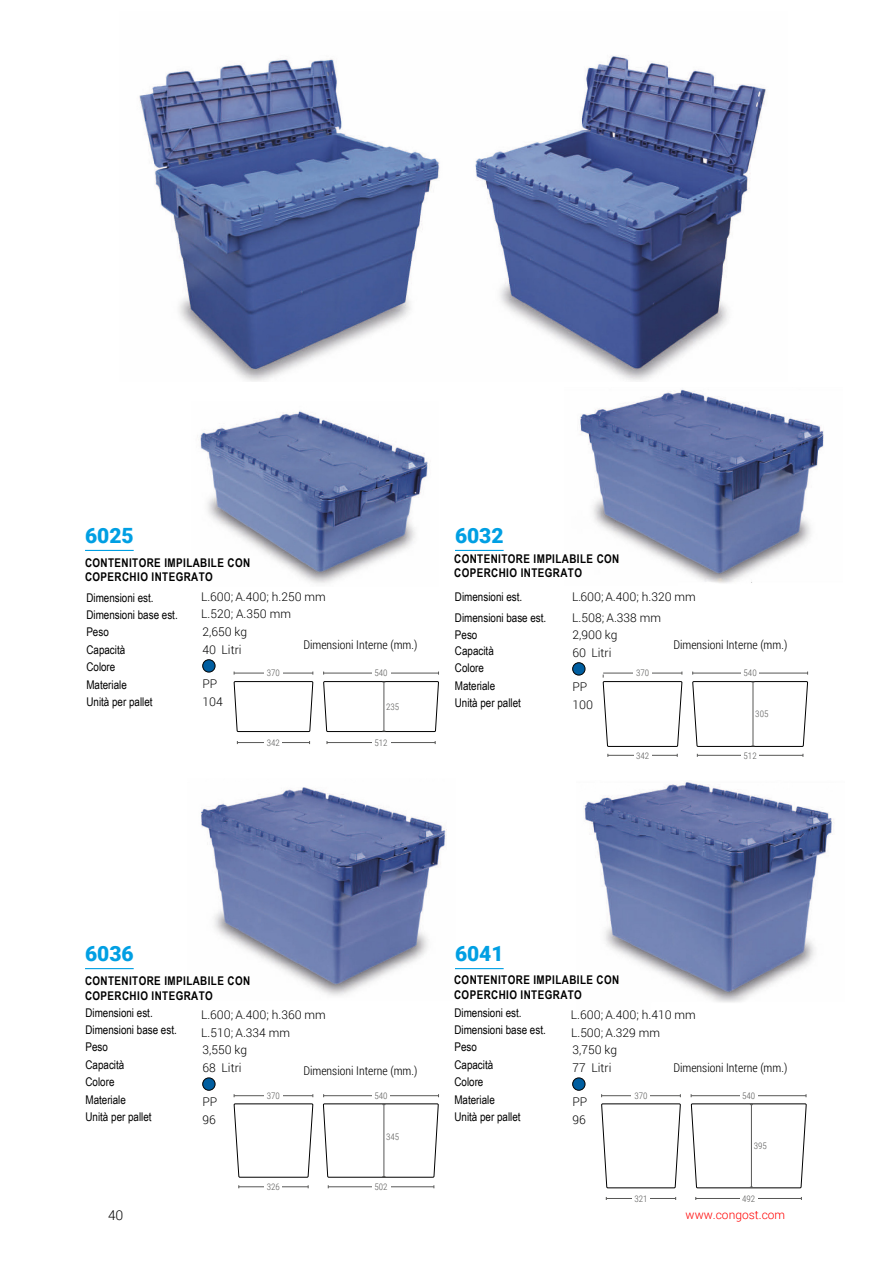
<style>
.page{position:relative;width:893px;height:1263px;background:#fff}
.page>*{position:absolute;margin:0;border:0;box-sizing:border-box;transform-origin:0 0}
.t1{font:900 21px "Roboto";color:#009fe3}
.t2{font:300 13.5px "Roboto";color:#000}
.t3{font:12px/17.4px "Arial Narrow";color:#000}
.t4{font:300 12px/17.5px "Roboto";color:#000}
.t5{font:700 12px/14.4px "Arial Narrow";letter-spacing:.035em;color:#000}
.t6{font:300 12px "Roboto Condensed";color:#000}
.t7{font:300 12px "Roboto";color:#f00}
.t8{font:300 9px "Roboto Condensed";color:#575756}
</style>
<div class="page">
<img style="left:584px;top:782px;width:250px;height:220px">
<img style="left:201px;top:787px;width:255px;height:209px">
<img style="left:200px;top:411px;width:228px;height:173px">
<hr style="left:324px;top:673px;width:114px;height:1px;background:#575756">
<div style="left:372px;top:669px;width:18px;height:7px;background:#fff"></div>
<hr style="left:234px;top:673px;width:79px;height:1px;background:#575756">
<div style="left:264px;top:669px;width:19px;height:7px;background:#fff"></div>
<svg style="left:233px;top:681px;width:81px;height:51px"></svg>
<svg style="left:323px;top:681px;width:116px;height:51px"></svg>
<hr style="left:237px;top:742px;width:73px;height:1px;background:#575756">
<hr style="left:327px;top:742px;width:108px;height:1px;background:#575756">
<div style="left:265px;top:739px;width:17px;height:7px;background:#fff"></div>
<div style="left:372px;top:739px;width:18px;height:7px;background:#fff"></div>
<hr style="left:693px;top:673px;width:115px;height:1px;background:#575756">
<div style="left:741px;top:669px;width:18px;height:7px;background:#fff"></div>
<svg style="left:602px;top:671px;width:81px;height:76px"></svg>
<div style="left:633px;top:669px;width:19px;height:7px;background:#fff"></div>
<svg style="left:692px;top:681px;width:116px;height:66px"></svg>
<hr style="left:608px;top:755px;width:69px;height:1px;background:#575756">
<hr style="left:697px;top:755px;width:106px;height:1px;background:#575756">
<div style="left:634px;top:752px;width:17px;height:7px;background:#fff"></div>
<div style="left:741px;top:752px;width:18px;height:7px;background:#fff"></div>
<hr style="left:324px;top:1095px;width:114px;height:1px;background:#575756">
<div style="left:372px;top:1092px;width:18px;height:7px;background:#fff"></div>
<svg style="left:323px;top:1103px;width:116px;height:75px"></svg>
<svg style="left:233px;top:1094px;width:81px;height:95px"></svg>
<hr style="left:328px;top:1186px;width:106px;height:1px;background:#575756">
<div style="left:265px;top:1183px;width:17px;height:7px;background:#fff"></div>
<div style="left:372px;top:1183px;width:18px;height:7px;background:#fff"></div>
<hr style="left:691px;top:1095px;width:115px;height:1px;background:#575756">
<div style="left:740px;top:1092px;width:17px;height:7px;background:#fff"></div>
<hr style="left:602px;top:1095px;width:78px;height:1px;background:#575756">
<div style="left:632px;top:1092px;width:18px;height:7px;background:#fff"></div>
<svg style="left:601px;top:1103px;width:80px;height:97px"></svg>
<svg style="left:691px;top:1103px;width:116px;height:97px"></svg>
<div style="left:632px;top:1195px;width:18px;height:7px;background:#fff"></div>
<div style="left:740px;top:1195px;width:17px;height:7px;background:#fff"></div>
<hr style="left:85px;top:550px;width:49px;height:1px;background:#009fe3">
<div style="left:203px;top:660px;width:12px;height:12px;background:#005ea0;border-radius:50%"></div>
<div style="left:202px;top:659px;width:13px;height:13px;border:1px solid #000;border-radius:50%"></div>
<hr style="left:85px;top:968px;width:49px;height:1px;background:#009fe3">
<div style="left:203px;top:1078px;width:12px;height:12px;background:#005ea0;border-radius:50%"></div>
<div style="left:202px;top:1078px;width:13px;height:12px;border:1px solid #000;border-radius:50%"></div>
<hr style="left:455px;top:550px;width:49px;height:1px;background:#009fe3">
<div style="left:573px;top:663px;width:12px;height:12px;background:#005ea0;border-radius:50%"></div>
<div style="left:572px;top:662px;width:13px;height:13px;border:1px solid #000;border-radius:50%"></div>
<hr style="left:455px;top:968px;width:49px;height:1px;background:#009fe3">
<div style="left:573px;top:1078px;width:12px;height:12px;background:#005ea0;border-radius:50%"></div>
<div style="left:572px;top:1078px;width:13px;height:12px;border:1px solid #000;border-radius:50%"></div>
<img style="left:139px;top:55px;width:627px;height:327px">
<img style="left:580px;top:389px;width:244px;height:194px">
<h1 class="t1" style="left:85px;top:521px;width:50px">6025</h1>
<p class="t5" style="left:85px;top:555px;width:167px">CONTENITORE IMPILABILE CON<br>COPERCHIO INTEGRATO</p>
<h1 class="t1" style="left:455px;top:521px;width:50px">6032</h1>
<p class="t5" style="left:454px;top:551px;width:167px">CONTENITORE IMPILABILE CON<br>COPERCHIO INTEGRATO</p>
<p class="t3" style="left:86px;top:588px;width:93px">Dimensioni est.<br>Dimensioni base est.<br>Peso<br>Capacità<br>Colore<br>Materiale<br>Unità per pallet</p>
<p class="t3" style="left:455px;top:587px;width:69px">Dimensioni est.</p>
<p class="t4" style="left:572px;top:588px;width:125px">L.600; A.400; h.320 mm</p>
<p class="t3" style="left:455px;top:609px;width:93px">Dimensioni base est.</p>
<p class="t4" style="left:572px;top:609px;width:90px">L.508; A.338 mm</p>
<p class="t3" style="left:455px;top:625px;width:24px">Peso</p>
<p class="t4" style="left:572px;top:625px;width:47px">2,900 kg</p>
<p class="t3" style="left:455px;top:641px;width:40px">Capacità</p>
<p class="t4" style="left:572px;top:643px;width:40px">60 Litri</p>
<p class="t3" style="left:455px;top:659px;width:42px">Colore<br>Materiale</p>
<p class="t4" style="left:201px;top:588px;width:126px">L.600; A.400; h.250 mm<br>L.520; A.350 mm<br>2,650 kg<br>40 Litri</p>
<p class="t4" style="left:202px;top:675px;width:22px">PP<br>104</p>
<p class="t6" style="left:303px;top:636px;width:115px">Dimensioni Interne (mm.)</p>
<p class="t6" style="left:673px;top:636px;width:115px">Dimensioni Interne (mm.)</p>
<p class="t8" style="left:267px;top:667px;width:15px">370</p>
<p class="t8" style="left:374px;top:667px;width:15px">540</p>
<p class="t8" style="left:386px;top:701px;width:15px">235</p>
<p class="t8" style="left:267px;top:736px;width:15px">342</p>
<p class="t8" style="left:374px;top:736px;width:15px">512</p>
<p class="t8" style="left:636px;top:667px;width:15px">370</p>
<p class="t8" style="left:744px;top:667px;width:15px">540</p>
<p class="t8" style="left:755px;top:708px;width:15px">305</p>
<p class="t8" style="left:636px;top:749px;width:15px">342</p>
<p class="t8" style="left:744px;top:749px;width:15px">512</p>
<p class="t4" style="left:572px;top:678px;width:16px">PP</p>
<p class="t3" style="left:455px;top:694px;width:68px">Unità per pallet</p>
<p class="t4" style="left:572px;top:695px;width:22px">100</p>
<h1 class="t1" style="left:85px;top:939px;width:50px">6036</h1>
<h1 class="t1" style="left:455px;top:939px;width:50px">6041</h1>
<p class="t5" style="left:85px;top:973px;width:167px">CONTENITORE IMPILABILE CON<br>COPERCHIO INTEGRATO</p>
<p class="t5" style="left:454px;top:972px;width:167px">CONTENITORE IMPILABILE CON<br>COPERCHIO INTEGRATO</p>
<p class="t3" style="left:85px;top:1003px;width:93px">Dimensioni est.<br>Dimensioni base est.<br>Peso<br>Capacità<br>Colore<br>Materiale<br>Unità per pallet</p>
<p class="t4" style="left:201px;top:1006px;width:126px">L.600; A.400; h.360 mm<br>L.510; A.334 mm<br>3,550 kg</p>
<p class="t4" style="left:202px;top:1058px;width:40px">68 Litri</p>
<p class="t4" style="left:202px;top:1093px;width:16px">PP<br>96</p>
<p class="t6" style="left:303px;top:1062px;width:115px">Dimensioni Interne (mm.)</p>
<p class="t8" style="left:267px;top:1089px;width:15px">370</p>
<p class="t8" style="left:374px;top:1089px;width:15px">540</p>
<p class="t8" style="left:386px;top:1130px;width:15px">345</p>
<p class="t8" style="left:267px;top:1180px;width:15px">326</p>
<p class="t8" style="left:374px;top:1180px;width:15px">502</p>
<p class="t3" style="left:454px;top:1003px;width:93px">Dimensioni est.<br>Dimensioni base est.<br>Peso<br>Capacità<br>Colore<br>Materiale<br>Unità per pallet</p>
<p class="t4" style="left:571px;top:1006px;width:126px">L.600; A.400; h.410 mm<br>L.500; A.329 mm<br>3,750 kg</p>
<p class="t4" style="left:572px;top:1058px;width:40px">77 Litri</p>
<p class="t4" style="left:572px;top:1093px;width:16px">PP<br>96</p>
<p class="t6" style="left:673px;top:1059px;width:115px">Dimensioni Interne (mm.)</p>
<p class="t8" style="left:634px;top:1089px;width:15px">370</p>
<p class="t8" style="left:742px;top:1089px;width:15px">540</p>
<p class="t8" style="left:754px;top:1139px;width:15px">395</p>
<p class="t8" style="left:634px;top:1192px;width:15px">321</p>
<p class="t8" style="left:742px;top:1192px;width:15px">492</p>
<p class="t2" style="left:108px;top:1206px;width:17px">40</p>
<p class="t7" style="left:686px;top:1206px;width:101px">www.congost.com</p>
</div>
